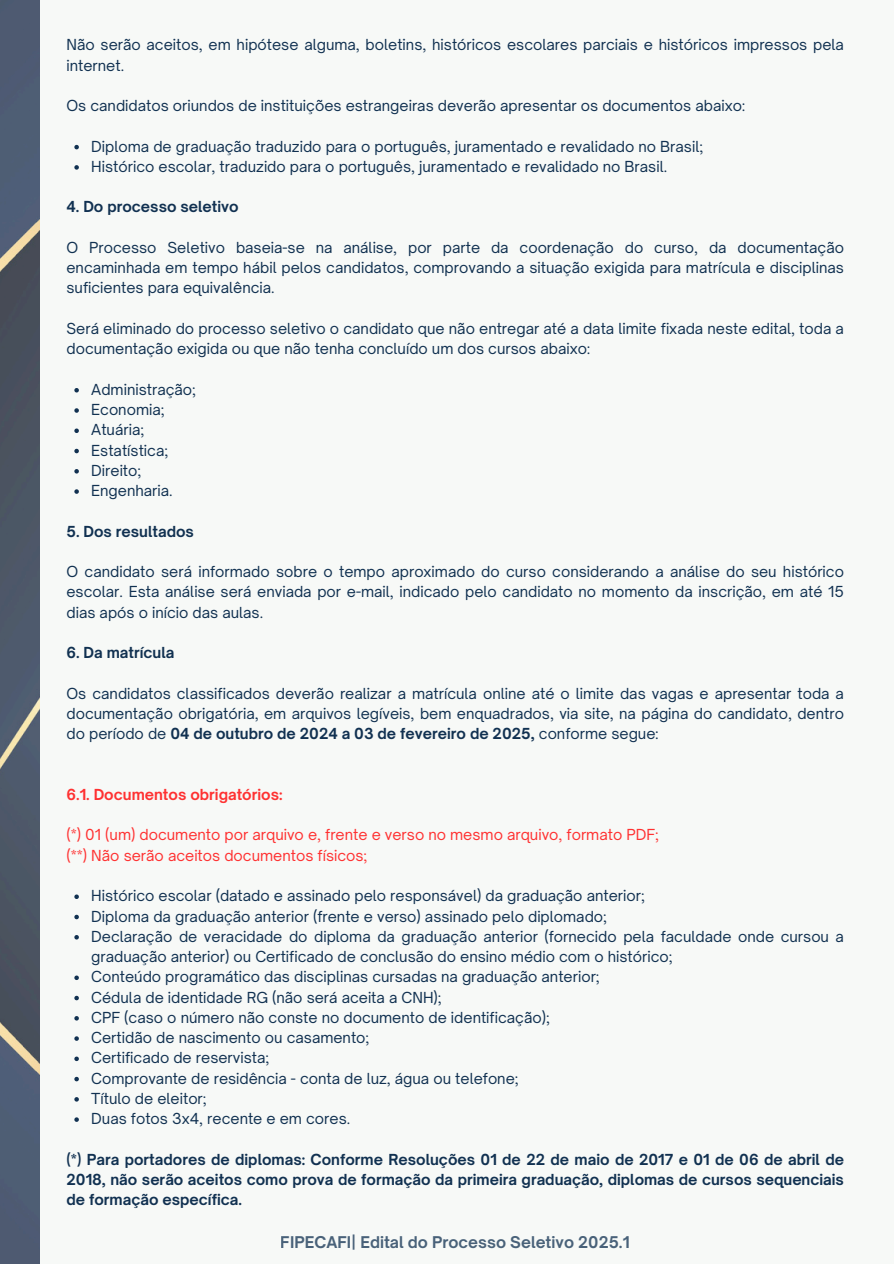
<style>
.page{position:relative;width:894px;height:1264px;background:#fff}
.page>*{position:absolute;margin:0;border:0;box-sizing:border-box;transform-origin:0 0}
.t1{font:700 15.45px "Open Sauce One";color:#113151}
.t2{font:14.55px/20.2px "Open Sauce One";color:#113151}
.t3{font:700 14.55px/20.2px "Open Sauce One";color:#113151;text-align:justify}
.t4{font:14.55px "Open Sauce One";color:#ff3131}
.t5{font:700 14.55px "Open Sauce One";color:#ff3131}
.s1{font-weight:700}
</style>
<div class="page">
<div style="left:0;top:0;width:893px;height:1263px;background:#f7f9f7"></div>
<svg style="left:74px;top:145px;width:5px;height:4px"></svg>
<svg style="left:74px;top:165px;width:5px;height:5px"></svg>
<svg style="left:74px;top:388px;width:5px;height:4px"></svg>
<svg style="left:74px;top:408px;width:5px;height:5px"></svg>
<svg style="left:74px;top:428px;width:5px;height:5px"></svg>
<svg style="left:74px;top:449px;width:5px;height:4px"></svg>
<svg style="left:74px;top:469px;width:5px;height:4px"></svg>
<svg style="left:74px;top:489px;width:5px;height:5px"></svg>
<svg style="left:74px;top:894px;width:5px;height:5px"></svg>
<svg style="left:74px;top:914px;width:5px;height:5px"></svg>
<svg style="left:74px;top:935px;width:5px;height:4px"></svg>
<svg style="left:74px;top:975px;width:5px;height:5px"></svg>
<svg style="left:74px;top:995px;width:5px;height:5px"></svg>
<svg style="left:74px;top:1016px;width:5px;height:4px"></svg>
<svg style="left:74px;top:1036px;width:5px;height:4px"></svg>
<svg style="left:74px;top:1056px;width:5px;height:5px"></svg>
<svg style="left:74px;top:1076px;width:5px;height:5px"></svg>
<svg style="left:74px;top:1097px;width:5px;height:4px"></svg>
<svg style="left:74px;top:1117px;width:5px;height:4px"></svg>
<img style="left:0;top:0;width:39px;height:1263px">
<p class="t2" style="left:66px;top:35px;width:778px">Não serão aceitos, em hipótese alguma, boletins, históricos escolares parciais e históricos impressos pela internet.</p>
<p class="t2" style="left:66px;top:95px;width:680px">Os candidatos oriundos de instituições estrangeiras deverão apresentar os documentos abaixo:</p>
<p class="t2" style="left:91px;top:136px;width:613px">Diploma de graduação traduzido para o português, juramentado e revalidado no Brasil;</p>
<p class="t2" style="left:91px;top:156px;width:577px">Histórico escolar, traduzido para o português, juramentado e revalidado no Brasil.</p>
<p class="t3" style="left:66px;top:197px;width:174px">4. Do processo seletivo</p>
<h1 class="t2" style="left:66px;top:237px;width:778px;text-align:justify">O Processo Seletivo baseia-se na análise, por parte da coordenação do curso, da documentação encaminhada em tempo hábil pelos candidatos, comprovando a situação exigida para matrícula e disciplinas suficientes para equivalência.</h1>
<p class="t2" style="left:66px;top:318px;width:778px">Será eliminado do processo seletivo o candidato que não entregar até a data limite fixada neste edital, toda a documentação exigida ou que não tenha concluído um dos cursos abaixo:</p>
<p class="t2" style="left:91px;top:379px;width:106px">Administração;</p>
<p class="t2" style="left:91px;top:399px;width:75px">Economia;</p>
<p class="t2" style="left:91px;top:419px;width:55px">Atuária;</p>
<p class="t2" style="left:91px;top:440px;width:79px">Estatística;</p>
<p class="t2" style="left:91px;top:460px;width:52px">Direito;</p>
<p class="t2" style="left:91px;top:480px;width:83px">Engenharia.</p>
<p class="t3" style="left:66px;top:521px;width:129px">5. Dos resultados</p>
<h1 class="t2" style="left:66px;top:561px;width:778px;text-align:justify">O candidato será informado sobre o tempo aproximado do curso considerando a análise do seu histórico escolar. Esta análise será enviada por e-mail, indicado pelo candidato no momento da inscrição, em até 15 dias após o início das aulas.</h1>
<p class="t3" style="left:66px;top:642px;width:109px">6. Da matrícula</p>
<h1 class="t2" style="left:66px;top:683px;width:778px;text-align:justify">Os candidatos classificados deverão realizar a matrícula online até o limite das vagas e apresentar toda a documentação obrigatória, em arquivos legíveis, bem enquadrados, via site, na página do candidato, dentro do período de <span class="s1">04 de outubro de 2024 a 03 de fevereiro de 2025,</span> conforme segue:</h1>
<p class="t5" style="left:66px;top:785px;width:217px">6.1. Documentos obrigatórios:</p>
<h1 class="t4" style="left:66px;top:826px;width:594px">(*) 01 (um) documento por arquivo e, frente e verso no mesmo arquivo, formato PDF;</h1>
<p class="t4" style="left:66px;top:846px;width:302px">(**) Não serão aceitos documentos físicos;</p>
<p class="t2" style="left:91px;top:885px;width:555px">Histórico escolar (datado e assinado pelo responsável) da graduação anterior;</p>
<p class="t2" style="left:91px;top:905px;width:517px">Diploma da graduação anterior (frente e verso) assinado pelo diplomado;</p>
<p class="t2" style="left:91px;top:926px;width:754px">Declaração de veracidade do diploma da graduação anterior (fornecido pela faculdade onde cursou a graduação anterior) ou Certificado de conclusão do ensino médio com o histórico;</p>
<p class="t2" style="left:91px;top:966px;width:510px">Conteúdo programático das disciplinas cursadas na graduação anterior;</p>
<p class="t2" style="left:91px;top:986px;width:352px">Cédula de identidade RG (não será aceita a CNH);</p>
<p class="t2" style="left:91px;top:1007px;width:460px">CPF (caso o número não conste no documento de identificação);</p>
<p class="t2" style="left:91px;top:1027px;width:280px">Certidão de nascimento ou casamento;</p>
<p class="t2" style="left:91px;top:1047px;width:180px">Certificado de reservista;</p>
<p class="t2" style="left:91px;top:1067px;width:429px">Comprovante de residência - conta de luz, água ou telefone;</p>
<p class="t2" style="left:91px;top:1088px;width:117px">Título de eleitor;</p>
<p class="t2" style="left:91px;top:1108px;width:260px">Duas fotos 3x4, recente e em cores.</p>
<p class="t3" style="left:66px;top:1148px;width:778px">(*) Para portadores de diplomas: Conforme Resoluções 01 de 22 de maio de 2017 e 01 de 06 de abril de 2018, não serão aceitos como prova de formação da primeira graduação, diplomas de cursos sequenciais de formação específica.</p>
<p class="t1" style="left:281px;top:1232px;width:350px">FIPECAFI| Edital do Processo Seletivo 2025.1</p>
</div>
